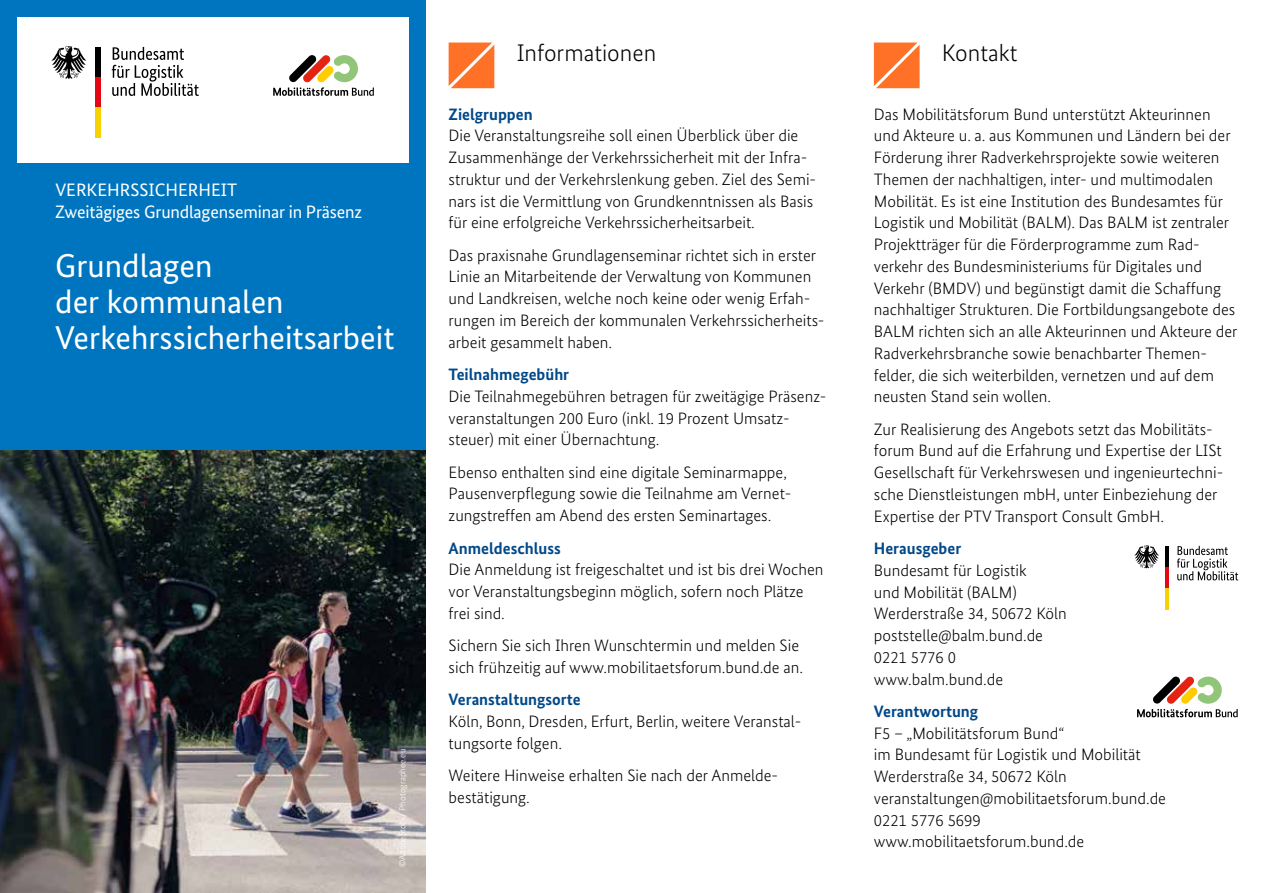
<style>
.page{position:relative;width:1263px;height:893px;background:#fff}
.page>*{position:absolute;margin:0;border:0;box-sizing:border-box;transform-origin:0 0}
.t1{font:33px/36px "Bundes Sans";color:#fff}
.t2{font:300 24px "Bundes Sans";color:#000}
.t3{font:18px/22.5px "Bundes Sans";letter-spacing:-.01em;color:#fff}
.t4{font:300 16.5px/21.8px "Bundes Sans";color:#000}
.t5{font:700 16.5px "Bundes Sans";color:#004889}
.t6{font:300 9px "Bundes Sans";color:#fff}
</style>
<div class="page">
<div style="left:0;top:0;width:425px;height:451px;background:#0075bf"></div>
<div style="left:17px;top:17px;width:391px;height:145px;background:#fff"></div>
<svg style="left:1137px;top:676px;width:101px;height:41px"></svg>
<svg style="left:1134px;top:545px;width:25px;height:23px"></svg>
<hr style="left:1165px;top:546px;width:4px;height:22px;background:#000">
<hr style="left:1165px;top:567px;width:4px;height:22px;background:#e30613">
<hr style="left:1165px;top:589px;width:4px;height:21px;background:#f8d200">
<svg style="left:1177px;top:546px;width:61px;height:34px"></svg>
<img style="left:0;top:451px;width:425px;height:442px">
<svg style="left:51px;top:46px;width:35px;height:33px"></svg>
<div style="left:95px;top:48px;width:6px;height:30px;background:#000"></div>
<div style="left:95px;top:78px;width:6px;height:30px;background:#e30613"></div>
<div style="left:95px;top:108px;width:6px;height:30px;background:#f8d200"></div>
<svg style="left:112px;top:47px;width:87px;height:49px"></svg>
<svg style="left:273px;top:55px;width:101px;height:41px"></svg>
<svg style="left:449px;top:43px;width:45px;height:45px;background:#ff7e39"></svg>
<svg style="left:874px;top:43px;width:45px;height:45px;background:#ff7e39"></svg>
<p class="t3" style="left:55px;top:178px;width:308px">VERKEHRSSICHERHEIT<br>Zweitägiges Grundlagenseminar in Präsenz</p>
<h1 class="t1" style="left:55px;top:247px;width:341px">Grundlagen<br>der kommunalen<br>Verkehrssicherheitsarbeit</h1>
<p class="t6" style="left:397px;top:867px;width:120px;rotate:-90deg">©AdobeStock/ Photographee.eu</p>
<h2 class="t2" style="left:517px;top:40px;width:141px">Informationen</h2>
<p class="t5" style="left:449px;top:104px;width:86px">Zielgruppen</p>
<p class="t4" style="left:449px;top:125px;width:369px">Die Veranstaltungsreihe soll einen Überblick über die Zusammenhänge der Verkehrssicherheit mit der Infra&shy;struktur und der Verkehrslenkung geben. Ziel des Semi&shy;nars ist die Vermittlung von Grundkenntnissen als Basis für eine erfolgreiche Verkehrssicherheitsarbeit.</p>
<p class="t4" style="left:449px;top:244px;width:377px">Das praxisnahe Grundlagenseminar richtet sich in erster Linie an Mitarbeitende der Verwaltung von Kommunen und Landkreisen, welche noch keine oder wenig Erfah&shy;rungen im Bereich der kommunalen Verkehrssicherheits&shy;arbeit gesammelt haben.</p>
<p class="t5" style="left:449px;top:365px;width:122px">Teilnahmegebühr</p>
<p class="t4" style="left:449px;top:385px;width:379px">Die Teilnahmegebühren betragen für zweitägige Präsenz&shy;veranstaltungen 200 Euro (inkl. 19 Prozent Umsatz&shy;steuer) mit einer Übernachtung.</p>
<p class="t4" style="left:449px;top:461px;width:344px">Ebenso enthalten sind eine digitale Seminarmappe,<br>Pausenverpflegung sowie die Teilnahme am Vernet&shy;zungstreffen am Abend des ersten Seminartages.</p>
<p class="t5" style="left:449px;top:538px;width:114px">Anmeldeschluss</p>
<p class="t4" style="left:449px;top:559px;width:376px">Die Anmeldung ist freigeschaltet und ist bis drei Wochen vor Veranstaltungsbeginn möglich, sofern noch Plätze frei sind.</p>
<p class="t4" style="left:449px;top:635px;width:356px">Sichern Sie sich Ihren Wunschtermin und melden Sie sich frühzeitig auf www.mobilitaetsforum.bund.de an.</p>
<p class="t5" style="left:449px;top:690px;width:134px">Veranstaltungsorte</p>
<p class="t4" style="left:449px;top:711px;width:354px">Köln, Bonn, Dresden, Erfurt, Berlin, weitere Veranstal&shy;tungsorte folgen.</p>
<p class="t4" style="left:449px;top:765px;width:331px">Weitere Hinweise erhalten Sie nach der Anmelde&shy;bestätigung.</p>
<h2 class="t2" style="left:942px;top:40px;width:77px">Kontakt</h2>
<p class="t4" style="left:874px;top:103px;width:365px">Das Mobilitätsforum Bund unterstützt Akteurinnen und Akteure u. a. aus Kommunen und Ländern bei der Förderung ihrer Radverkehrsprojekte sowie weiteren Themen der nachhaltigen, inter- und multimodalen Mobilität. Es ist eine Institution des Bundesamtes für Logistik und Mobilität (BALM). Das BALM ist zentraler Projektträger für die Förderprogramme zum Rad&shy;verkehr des Bundesministeriums für Digitales und Verkehr (BMDV) und begünstigt damit die Schaffung nachhaltiger Strukturen. Die Fortbildungsangebote des BALM richten sich an alle Akteurinnen und Akteure der Radverkehrsbranche sowie benachbarter Themen&shy;felder, die sich weiterbilden, vernetzen und auf dem neusten Stand sein wollen.</p>
<p class="t4" style="left:874px;top:418px;width:351px">Zur Realisierung des Angebots setzt das Mobilitäts&shy;forum Bund auf die Erfahrung und Expertise der LISt Gesellschaft für Verkehrswesen und ingenieurtechni&shy;sche Dienstleistungen mbH, unter Einbeziehung der Expertise der PTV Transport Consult GmbH.</p>
<p class="t5" style="left:874px;top:539px;width:89px">Herausgeber</p>
<p class="t4" style="left:874px;top:559px;width:194px">Bundesamt für Logistik<br>und Mobilität (BALM)<br>Werderstraße 34, 50672 Köln poststelle@balm.bund.de<br>0221 5776 0 www.balm.bund.de</p>
<p class="t5" style="left:874px;top:702px;width:106px">Verantwortung</p>
<p class="t4" style="left:874px;top:722px;width:294px">F5 – „Mobilitätsforum Bund“<br>im Bundesamt für Logistik und Mobilität<br>Werderstraße 34, 50672 Köln veranstaltungen@mobilitaetsforum.bund.de<br>0221 5776 5699 www.mobilitaetsforum.bund.de</p>
</div>
